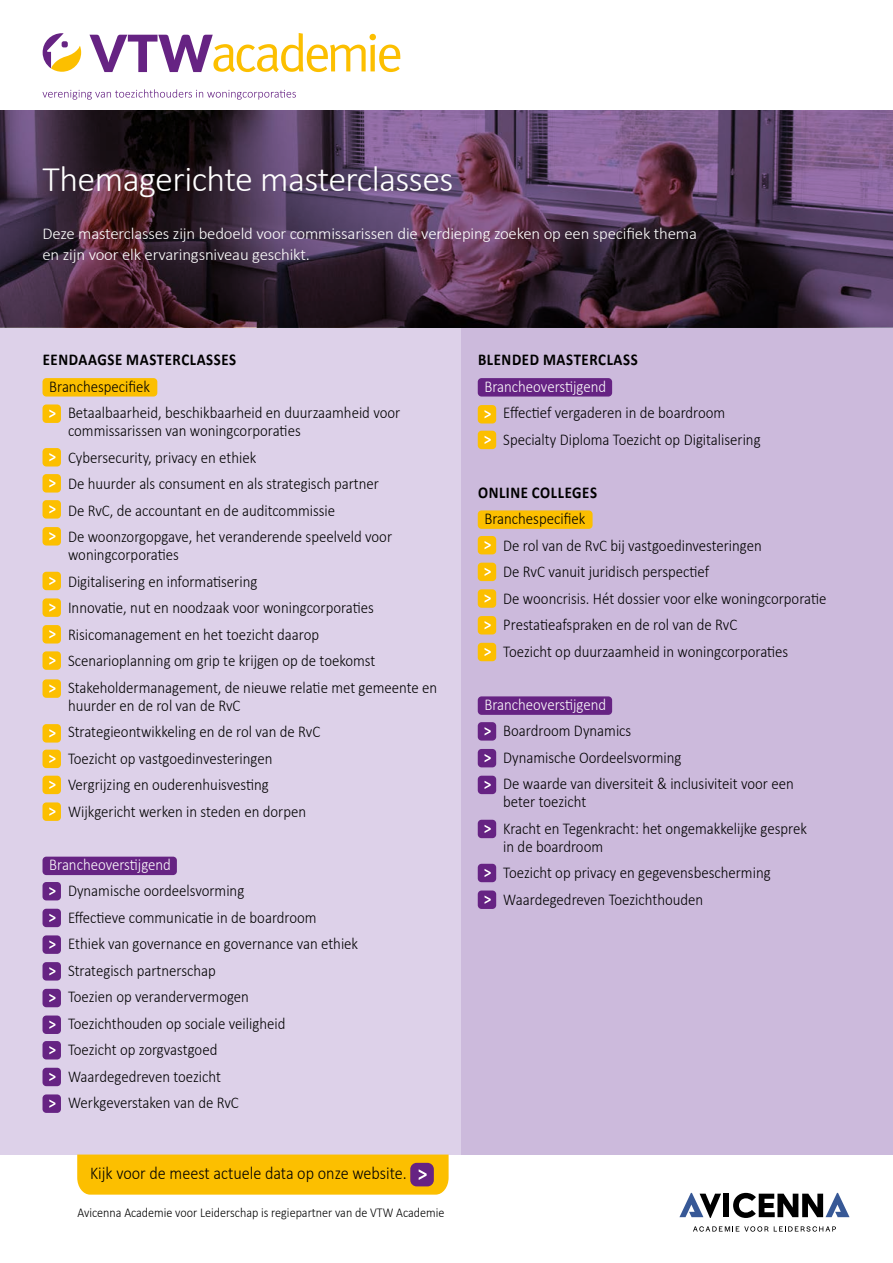
<style>
.page{position:relative;width:893px;height:1263px;background:#fff}
.page>*{position:absolute;margin:0;border:0;box-sizing:border-box;transform-origin:0 0}
.t1{font:300 36px "Calibri";letter-spacing:-.015em;color:#fff}
.t2{font:300 18px "Calibri";color:#000;scale:.9 1}
.t3{font:300 16.5px/26.5px "Calibri";color:#000;scale:.9 1}
.t4{font:300 16.5px/21px "Calibri";letter-spacing:-.01em;color:#fff}
.t5{font:300 16.5px "Calibri";letter-spacing:-.01em;color:#fff;scale:.9 1}
.t6{font:700 16.5px "Calibri";letter-spacing:.04em;color:#000;scale:.9 1}
.t7{font:300 13.5px "Calibri";color:#000;scale:.9 1}
</style>
<div class="page">
<div style="left:0;top:327px;width:893px;height:827px;background:#ddd1e9"></div>
<div style="left:462px;top:327px;width:431px;height:827px;background:#ccbadc"></div>
<svg style="left:43px;top:33px;width:38px;height:39px"></svg>
<svg style="left:43px;top:89px;width:253px;height:11px"></svg>
<svg style="left:90px;top:33px;width:310px;height:39px"></svg>
<svg style="left:679px;top:1193px;width:42px;height:25px"></svg>
<div style="left:723px;top:1194px;width:6px;height:23px;background:#000"></div>
<svg style="left:733px;top:1193px;width:116px;height:25px"></svg>
<svg style="left:693px;top:1226px;width:75px;height:5px"></svg>
<svg style="left:774px;top:1226px;width:62px;height:5px"></svg>
<svg style="left:77px;top:1154px;width:372px;height:40px;background:#f6ba09"></svg>
<img style="left:0;top:111px;width:893px;height:216px">
<div style="left:43px;top:527px;width:18px;height:18px;background:#fcbf00;border-radius:4px"></div>
<svg style="left:49px;top:532px;width:7px;height:8px"></svg>
<div style="left:43px;top:572px;width:18px;height:18px;background:#fcbf00;border-radius:4px"></div>
<svg style="left:49px;top:577px;width:7px;height:8px"></svg>
<div style="left:43px;top:598px;width:18px;height:19px;background:#fcbf00;border-radius:4px"></div>
<svg style="left:49px;top:603px;width:7px;height:9px"></svg>
<div style="left:43px;top:625px;width:18px;height:18px;background:#fcbf00;border-radius:4px"></div>
<svg style="left:49px;top:630px;width:7px;height:8px"></svg>
<div style="left:43px;top:378px;width:114px;height:18px;background:#fcbf00;border-radius:4px"></div>
<div style="left:43px;top:448px;width:18px;height:18px;background:#fcbf00;border-radius:4px"></div>
<svg style="left:49px;top:453px;width:7px;height:8px"></svg>
<div style="left:43px;top:474px;width:18px;height:18px;background:#fcbf00;border-radius:4px"></div>
<svg style="left:49px;top:479px;width:7px;height:8px"></svg>
<div style="left:43px;top:500px;width:18px;height:19px;background:#fcbf00;border-radius:4px"></div>
<svg style="left:49px;top:505px;width:7px;height:8px"></svg>
<div style="left:43px;top:802px;width:18px;height:19px;background:#fcbf00;border-radius:4px"></div>
<svg style="left:49px;top:807px;width:7px;height:9px"></svg>
<div style="left:43px;top:882px;width:18px;height:18px;background:#662383;border-radius:4px"></div>
<svg style="left:49px;top:887px;width:7px;height:8px"></svg>
<div style="left:43px;top:909px;width:18px;height:18px;background:#662383;border-radius:4px"></div>
<svg style="left:49px;top:914px;width:7px;height:8px"></svg>
<div style="left:43px;top:935px;width:18px;height:19px;background:#662383;border-radius:4px"></div>
<svg style="left:49px;top:940px;width:7px;height:9px"></svg>
<div style="left:43px;top:679px;width:18px;height:19px;background:#fcbf00;border-radius:4px"></div>
<svg style="left:49px;top:684px;width:7px;height:9px"></svg>
<div style="left:43px;top:750px;width:18px;height:18px;background:#fcbf00;border-radius:4px"></div>
<svg style="left:49px;top:755px;width:7px;height:8px"></svg>
<div style="left:43px;top:776px;width:18px;height:18px;background:#fcbf00;border-radius:4px"></div>
<svg style="left:49px;top:781px;width:7px;height:8px"></svg>
<div style="left:43px;top:962px;width:18px;height:18px;background:#662383;border-radius:4px"></div>
<svg style="left:49px;top:967px;width:7px;height:8px"></svg>
<div style="left:43px;top:989px;width:18px;height:18px;background:#662383;border-radius:4px"></div>
<svg style="left:49px;top:994px;width:7px;height:8px"></svg>
<div style="left:43px;top:1041px;width:18px;height:18px;background:#662383;border-radius:4px"></div>
<svg style="left:49px;top:1046px;width:7px;height:8px"></svg>
<div style="left:43px;top:1068px;width:18px;height:18px;background:#662383;border-radius:4px"></div>
<svg style="left:49px;top:1073px;width:7px;height:8px"></svg>
<div style="left:43px;top:1094px;width:18px;height:19px;background:#662383;border-radius:4px"></div>
<svg style="left:49px;top:1099px;width:7px;height:9px"></svg>
<div style="left:478px;top:405px;width:18px;height:18px;background:#fcbf00;border-radius:4px"></div>
<svg style="left:484px;top:410px;width:7px;height:8px"></svg>
<div style="left:478px;top:616px;width:18px;height:18px;background:#fcbf00;border-radius:4px"></div>
<svg style="left:484px;top:621px;width:7px;height:8px"></svg>
<div style="left:478px;top:643px;width:18px;height:18px;background:#fcbf00;border-radius:4px"></div>
<svg style="left:484px;top:648px;width:7px;height:8px"></svg>
<div style="left:478px;top:536px;width:18px;height:18px;background:#fcbf00;border-radius:4px"></div>
<svg style="left:484px;top:541px;width:7px;height:8px"></svg>
<div style="left:478px;top:563px;width:18px;height:18px;background:#fcbf00;border-radius:4px"></div>
<svg style="left:484px;top:568px;width:7px;height:8px"></svg>
<div style="left:478px;top:589px;width:18px;height:19px;background:#fcbf00;border-radius:4px"></div>
<svg style="left:484px;top:594px;width:7px;height:8px"></svg>
<div style="left:478px;top:722px;width:18px;height:18px;background:#662383;border-radius:4px"></div>
<svg style="left:484px;top:727px;width:7px;height:8px"></svg>
<div style="left:478px;top:749px;width:18px;height:18px;background:#662383;border-radius:4px"></div>
<svg style="left:484px;top:754px;width:7px;height:8px"></svg>
<div style="left:478px;top:776px;width:18px;height:18px;background:#662383;border-radius:4px"></div>
<svg style="left:484px;top:781px;width:7px;height:8px"></svg>
<div style="left:478px;top:820px;width:18px;height:18px;background:#662383;border-radius:4px"></div>
<svg style="left:484px;top:825px;width:7px;height:8px"></svg>
<div style="left:43px;top:404px;width:18px;height:19px;background:#fcbf00;border-radius:4px"></div>
<svg style="left:49px;top:410px;width:7px;height:8px"></svg>
<div style="left:43px;top:857px;width:134px;height:18px;background:#662383;border-radius:4px"></div>
<div style="left:478px;top:696px;width:134px;height:19px;background:#662383;border-radius:4px"></div>
<div style="left:478px;top:510px;width:115px;height:19px;background:#fcbf00;border-radius:4px"></div>
<div style="left:478px;top:864px;width:18px;height:18px;background:#662383;border-radius:4px"></div>
<svg style="left:484px;top:869px;width:7px;height:8px"></svg>
<div style="left:478px;top:890px;width:18px;height:19px;background:#662383;border-radius:4px"></div>
<svg style="left:484px;top:896px;width:7px;height:8px"></svg>
<div style="left:478px;top:378px;width:134px;height:18px;background:#662383;border-radius:4px"></div>
<div style="left:478px;top:431px;width:18px;height:18px;background:#fcbf00;border-radius:4px"></div>
<svg style="left:484px;top:436px;width:7px;height:8px"></svg>
<div style="left:43px;top:651px;width:18px;height:19px;background:#fcbf00;border-radius:4px"></div>
<svg style="left:49px;top:656px;width:7px;height:9px"></svg>
<div style="left:43px;top:724px;width:18px;height:18px;background:#fcbf00;border-radius:4px"></div>
<svg style="left:49px;top:729px;width:7px;height:8px"></svg>
<div style="left:43px;top:1015px;width:18px;height:19px;background:#662383;border-radius:4px"></div>
<svg style="left:49px;top:1021px;width:7px;height:8px"></svg>
<h1 class="t1" style="left:43px;top:157px;width:412px">Themagerichte masterclasses</h1>
<p class="t4" style="left:43px;top:222px;width:656px">Deze masterclasses zijn bedoeld voor commissarissen die verdieping zoeken op een specifiek thema en zijn voor elk ervaringsniveau geschikt.</p>
<p class="t6" style="left:43px;top:349px;width:216px">EENDAAGSE MASTERCLASSES</p>
<p class="t3" style="left:68px;top:372px;width:371px;text-indent:-19px">Branchespecifiek<br>Betaalbaarheid, beschikbaarheid en duurzaamheid voor</p>
<p class="t3" style="left:68px;top:417px;width:362px">commissarissen van woningcorporaties<br>Cybersecurity, privacy en ethiek<br>De huurder als consument en als strategisch partner De RvC, de accountant en de auditcommissie<br>De woonzorgopgave, het veranderende speelveld voor</p>
<p class="t3" style="left:68px;top:541px;width:412px">woningcorporaties<br>Digitalisering en informatisering<br>Innovatie, nut en noodzaak voor woningcorporaties Risicomanagement en het toezicht daarop<br>Scenarioplanning om grip te krijgen op de toekomst Stakeholdermanagement, de nieuwe relatie met gemeente en</p>
<p class="t3" style="left:68px;top:691px;width:282px">huurder en de rol van de RvC Strategieontwikkeling en de rol van de RvC Toezicht op vastgoedinvesteringen Vergrijzing en ouderenhuisvesting Wijkgericht werken in steden en dorpen</p>
<p class="t5" style="left:49px;top:854px;width:137px">Brancheoverstijgend</p>
<p class="t3" style="left:68px;top:877px;width:324px">Dynamische oordeelsvorming<br>Effectieve communicatie in de boardroom<br>Ethiek van governance en governance van ethiek<br>Strategisch partnerschap<br>Toezien op verandervermogen<br>Toezichthouden op sociale veiligheid<br>Toezicht op zorgvastgoed<br>Waardegedreven toezicht<br>Werkgeverstaken van de RvC</p>
<p class="t2" style="left:90px;top:1161px;width:353px">Kijk voor de meest actuele data op onze website.</p>
<p class="t7" style="left:77px;top:1204px;width:409px">Avicenna Academie voor Leiderschap is regiepartner van de VTW Academie</p>
<p class="t6" style="left:478px;top:349px;width:179px">BLENDED MASTERCLASS</p>
<p class="t5" style="left:484px;top:376px;width:137px">Brancheoverstijgend</p>
<p class="t3" style="left:503px;top:399px;width:287px">Effectief vergaderen in de boardroom<br>Specialty Diploma Toezicht op Digitalisering</p>
<p class="t6" style="left:478px;top:482px;width:134px">ONLINE COLLEGES</p>
<p class="t3" style="left:503px;top:505px;width:361px;text-indent:-19px">Branchespecifiek<br>De rol van de RvC bij vastgoedinvesteringen<br>De RvC vanuit juridisch perspectief<br>De wooncrisis. Hét dossier voor elke woningcorporatie Prestatieafspraken en de rol van de RvC<br>Toezicht op duurzaamheid in woningcorporaties</p>
<p class="t5" style="left:484px;top:694px;width:137px">Brancheoverstijgend</p>
<p class="t3" style="left:503px;top:717px;width:324px">Boardroom Dynamics<br>Dynamische Oordeelsvorming<br>De waarde van diversiteit &amp; inclusiviteit voor een</p>
<p class="t3" style="left:503px;top:788px;width:339px">beter toezicht<br>Kracht en Tegenkracht: het ongemakkelijke gesprek</p>
<p class="t3" style="left:503px;top:832px;width:299px">in de boardroom<br>Toezicht op privacy en gegevensbescherming<br>Waardegedreven Toezichthouden</p>
</div>
